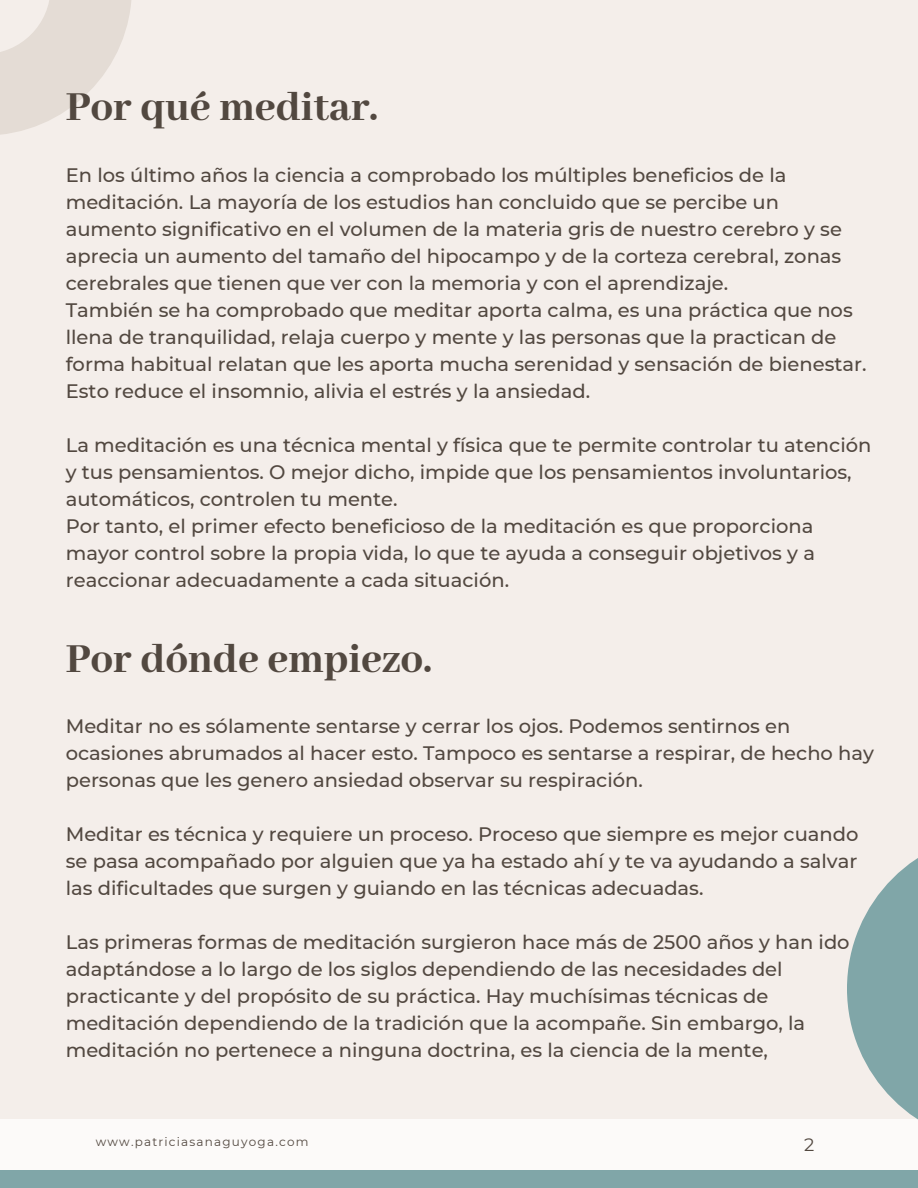
<style>
.page{position:relative;width:918px;height:1188px;background:#f4eeea}
.page>*{position:absolute;margin:0;border:0;box-sizing:border-box;transform-origin:0 0}
.t1{font:800 45px "Abhaya Libre";color:#524840}
.t2{font:500 19.5px/27px "Montserrat";color:#524840}
.t3{font:18px "Montserrat";color:#524840}
.t4{font:12px "Montserrat";letter-spacing:.1em;color:#524840}
</style>
<div class="page">
<div style="left:0;top:1120px;width:918px;height:68px;background:#fff"></div>
<div style="left:0;top:1170px;width:918px;height:18px;background:#80a6a8"></div>
<svg style="left:0;top:0;width:131px;height:135px;fill:#e4dcd5"></svg>
<svg style="left:847px;top:858px;width:71px;height:262px;fill:#80a6a8"></svg>
<p class="t1" style="left:66px;top:83px;width:314px">Por qué meditar.</p>
<p class="t2" style="left:66px;top:162px;width:778px">En los último años la ciencia a comprobado los múltiples beneficios de la meditación. La mayoría de los estudios han concluido que se percibe un aumento significativo en el volumen de la materia gris de nuestro cerebro y se aprecia un aumento del tamaño del hipocampo y de la corteza cerebral, zonas cerebrales que tienen que ver con la memoria y con el aprendizaje.</p>
<p class="t2" style="left:66px;top:297px;width:802px">También se ha comprobado que meditar aporta calma, es una práctica que nos llena de tranquilidad, relaja cuerpo y mente y las personas que la practican de forma habitual relatan que les aporta mucha serenidad y sensación de bienestar.</p>
<p class="t2" style="left:66px;top:378px;width:526px">Esto reduce el insomnio, alivia el estrés y la ansiedad.</p>
<p class="t2" style="left:66px;top:432px;width:807px">La meditación es una técnica mental y física que te permite controlar tu atención y tus pensamientos. O mejor dicho, impide que los pensamientos involuntarios, automáticos, controlen tu mente.</p>
<p class="t2" style="left:66px;top:513px;width:751px;text-align:justify">Por tanto, el primer efecto beneficioso de la meditación es que proporciona mayor control sobre la propia vida, lo que te ayuda a conseguir objetivos y a reaccionar adecuadamente a cada situación.</p>
<p class="t1" style="left:66px;top:634px;width:367px">Por dónde empiezo.</p>
<p class="t2" style="left:66px;top:713px;width:810px">Meditar no es sólamente sentarse y cerrar los ojos. Podemos sentirnos en ocasiones abrumados al hacer esto. Tampoco es sentarse a respirar, de hecho hay personas que les genero ansiedad observar su respiración.</p>
<p class="t2" style="left:66px;top:821px;width:794px;text-align:justify">Meditar es técnica y requiere un proceso. Proceso que siempre es mejor cuando se pasa acompañado por alguien que ya ha estado ahí y te va ayudando a salvar las dificultades que surgen y guiando en las técnicas adecuadas.</p>
<p class="t2" style="left:66px;top:929px;width:785px">Las primeras formas de meditación surgieron hace más de 2500 años y han ido adaptándose a lo largo de los siglos dependiendo de las necesidades del practicante y del propósito de su práctica. Hay muchísimas técnicas de meditación dependiendo de la tradición que la acompañe. Sin embargo, la meditación no pertenece a ninguna doctrina, es la ciencia de la mente,</p>
<p class="t4" style="left:96px;top:1134px;width:214px">www.patriciasanaguyoga.com</p>
<p class="t3" style="left:804px;top:1134px;width:12px">2</p>
</div>
